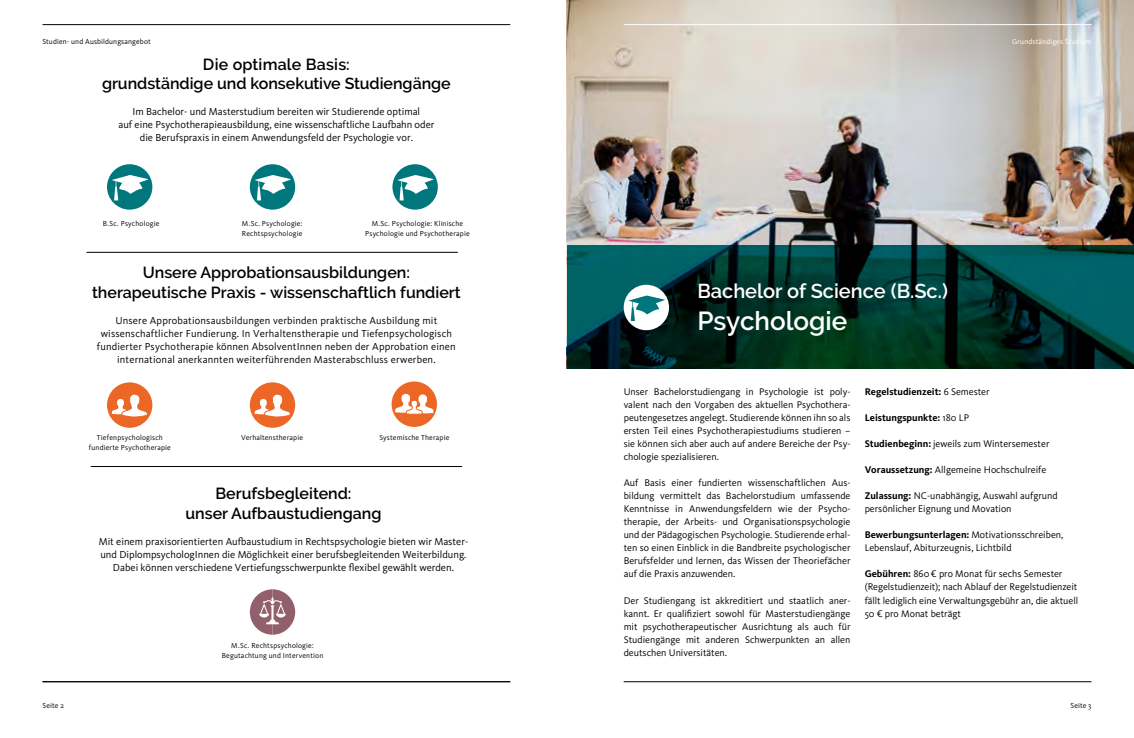
<style>
.page{position:relative;width:1134px;height:738px;background:#fff}
.page>*{position:absolute;margin:0;border:0;box-sizing:border-box;transform-origin:0 0}
.t1{font:600 26px "Raleway";color:#fff}
.t2{font:600 20px "Raleway";color:#fff}
.t3{font:600 16px/19.5px "Raleway";color:#000;text-align:center}
.t4{font:10.5px/13px "Kievit OT";color:#000;text-align:center}
.t5{font:10px/13px "Kievit OT";color:#000;text-align:justify}
.t6{font:700 10px "Kievit OT";color:#000}
.t7{font:7.5px/10px "Kievit OT";letter-spacing:.02em;color:#000;text-align:center}
.t8{font:7.5px "Kievit OT";letter-spacing:.015em;color:#fff}
.s1{font-weight:400}
.s2{font-weight:700}
</style>
<div class="page">
<img style="left:567px;top:0;width:567px;height:369px">
<hr style="left:624px;top:681px;width:467px;height:1px;background:#000">
<div style="left:624px;top:284px;width:45px;height:46px;background:#fff;border-radius:50%"></div>
<svg style="left:628px;top:295px;width:37px;height:26px"></svg>
<hr style="left:624px;top:24px;width:467px;height:1px;background:#fff">
<hr style="left:43px;top:681px;width:467px;height:1px;background:#000">
<hr style="left:43px;top:24px;width:467px;height:1px;background:#000">
<hr style="left:86px;top:252px;width:372px;height:1px;background:#000">
<hr style="left:91px;top:466px;width:371px;height:1px;background:#000">
<svg style="left:250px;top:589px;width:45px;height:45px"></svg>
<div style="left:107px;top:164px;width:45px;height:45px;background:#00767d;border-radius:50%"></div>
<svg style="left:112px;top:175px;width:36px;height:25px"></svg>
<div style="left:250px;top:164px;width:45px;height:45px;background:#00767d;border-radius:50%"></div>
<svg style="left:254px;top:175px;width:37px;height:25px"></svg>
<div style="left:107px;top:382px;width:45px;height:45px;background:#ec6725;border-radius:50%"></div>
<svg style="left:112px;top:382px;width:37px;height:35px"></svg>
<div style="left:250px;top:382px;width:45px;height:45px;background:#ec6725;border-radius:50%"></div>
<svg style="left:254px;top:382px;width:37px;height:35px"></svg>
<div style="left:392px;top:381px;width:45px;height:45px;background:#ec6725;border-radius:50%"></div>
<svg style="left:395px;top:393px;width:39px;height:24px"></svg>
<div style="left:392px;top:164px;width:46px;height:45px;background:#00767d;border-radius:50%"></div>
<svg style="left:397px;top:175px;width:37px;height:25px"></svg>
<p class="t7" style="left:43px;top:36px;width:110px">Studien- und Ausbildungsangebot</p>
<h3 class="t3" style="left:102px;top:54px;width:350px">Die optimale Basis:<br>grundständige und konsekutive Studiengänge</h3>
<p class="t4" style="left:118px;top:105px;width:318px">Im Bachelor- und Masterstudium bereiten wir Studierende optimal<br>auf eine Psychotherapieausbildung, eine wissenschaftliche Laufbahn oder die Berufspraxis in einem Anwendungsfeld der Psychologie vor.</p>
<p class="t7" style="left:103px;top:218px;width:58px">B.Sc. Psychologie</p>
<p class="t7" style="left:242px;top:218px;width:62px;text-align:left">M.Sc. Psychologie:<br>Rechtspsychologie</p>
<h3 class="t3" style="left:92px;top:262px;width:370px">Unsere Approbationsausbildungen: therapeutische Praxis - wissenschaftlich fundiert</h3>
<p class="t4" style="left:97px;top:313px;width:360px">Unsere Approbationsausbildungen verbinden praktische Ausbildung mit wissenschaftlicher Fundierung. In Verhaltenstherapie und Tiefenpsychologisch fundierter Psychotherapie können AbsolventInnen neben der Approbation einen international anerkannten weiterführenden Masterabschluss erwerben.</p>
<p class="t7" style="left:365px;top:218px;width:106px">M.Sc. Psychologie: Klinische<br>Psychologie und Psychotherapie</p>
<p class="t7" style="left:89px;top:432px;width:84px">Tiefenpsychologisch fundierte Psychotherapie</p>
<p class="t7" style="left:379px;top:432px;width:72px">Systemische Therapie</p>
<p class="t7" style="left:241px;top:432px;width:63px">Verhaltenstherapie</p>
<h3 class="t3" style="left:185px;top:483px;width:198px">Berufsbegleitend:<br>unser Aufbaustudiengang</h3>
<p class="t4" style="left:99px;top:534px;width:371px">Mit einem praxisorientierten Aufbaustudium in Rechtspsychologie bieten wir Master&shy;und DiplompsychologInnen die Möglichkeit einer berufsbegleitenden Weiterbildung.<br>Dabei können verschiedene Vertiefungsschwerpunkte flexibel gewählt werden.</p>
<p class="t7" style="left:222px;top:640px;width:103px">M.Sc. Rechtspsychologie:<br>Begutachtung und Intervention</p>
<p class="t8" style="left:1012px;top:37px;width:81px">Grundständiges Studium</p>
<h2 class="t2" style="left:697px;top:279px;width:252px">Bachelor of Science (B.Sc.)</h2>
<h1 class="t1" style="left:697px;top:306px;width:151px">Psychologie</h1>
<p class="t5" style="left:624px;top:385px;width:228px">Unser Bachelorstudiengang in Psychologie ist poly&shy;valent nach den Vorgaben des aktuellen Psychothera&shy;peutengesetzes angelegt. Studierende können ihn so als ersten Teil eines Psychotherapiestudiums studieren – sie können sich aber auch auf andere Bereiche der Psy&shy;chologie spezialisieren.</p>
<p class="t5" style="left:624px;top:476px;width:228px">Auf Basis einer fundierten wissenschaftlichen Aus&shy;bildung vermittelt das Bachelorstudium umfassende Kenntnisse in Anwendungsfeldern wie der Psycho&shy;therapie, der Arbeits- und Organisationspsychologie und der Pädagogischen Psychologie. Studierende erhal&shy;ten so einen Einblick in die Bandbreite psychologischer Berufsfelder und lernen, das Wissen der Theoriefächer auf die Praxis anzuwenden.</p>
<p class="t5" style="left:624px;top:593px;width:228px">Der Studiengang ist akkreditiert und staatlich aner&shy;kannt. Er qualifiziert sowohl für Masterstudiengänge mit psychotherapeutischer Ausrichtung als auch für Studiengänge mit anderen Schwerpunkten an allen deutschen Universitäten.</p>
<p class="t6" style="left:865px;top:386px;width:126px">Regelstudienzeit: <span class="s1">6 Semester</span></p>
<p class="t6" style="left:865px;top:412px;width:106px">Leistungspunkte: <span class="s1">180 LP</span></p>
<p class="t5" style="left:865px;top:437px;width:186px"><span class="s2">Studienbeginn:</span> jeweils zum Wintersemester</p>
<p class="t5" style="left:865px;top:463px;width:183px"><span class="s2">Voraussetzung:</span> Allgemeine Hochschulreife</p>
<p class="t5" style="left:865px;top:489px;width:194px"><span class="s2">Zulassung:</span> NC-unabhängig, Auswahl aufgrund persönlicher Eignung und Movation</p>
<p class="t5" style="left:865px;top:528px;width:200px"><span class="s2">Bewerbungsunterlagen:</span> Motivationsschreiben,<br>Lebenslauf, Abiturzeugnis, Lichtbild</p>
<p class="t5" style="left:865px;top:567px;width:215px;text-align:left"><span class="s2">Gebühren:</span> 860€ pro Monat für sechs Semester (Regelstudienzeit); nach Ablauf der Regelstudienzeit fällt lediglich eine Verwaltungsgebühr an, die aktuell 50 € pro Monat beträgt</p>
<p class="t7" style="left:43px;top:700px;width:23px">Seite 2</p>
<p class="t7" style="left:1070px;top:700px;width:23px">Seite 3</p>
</div>
